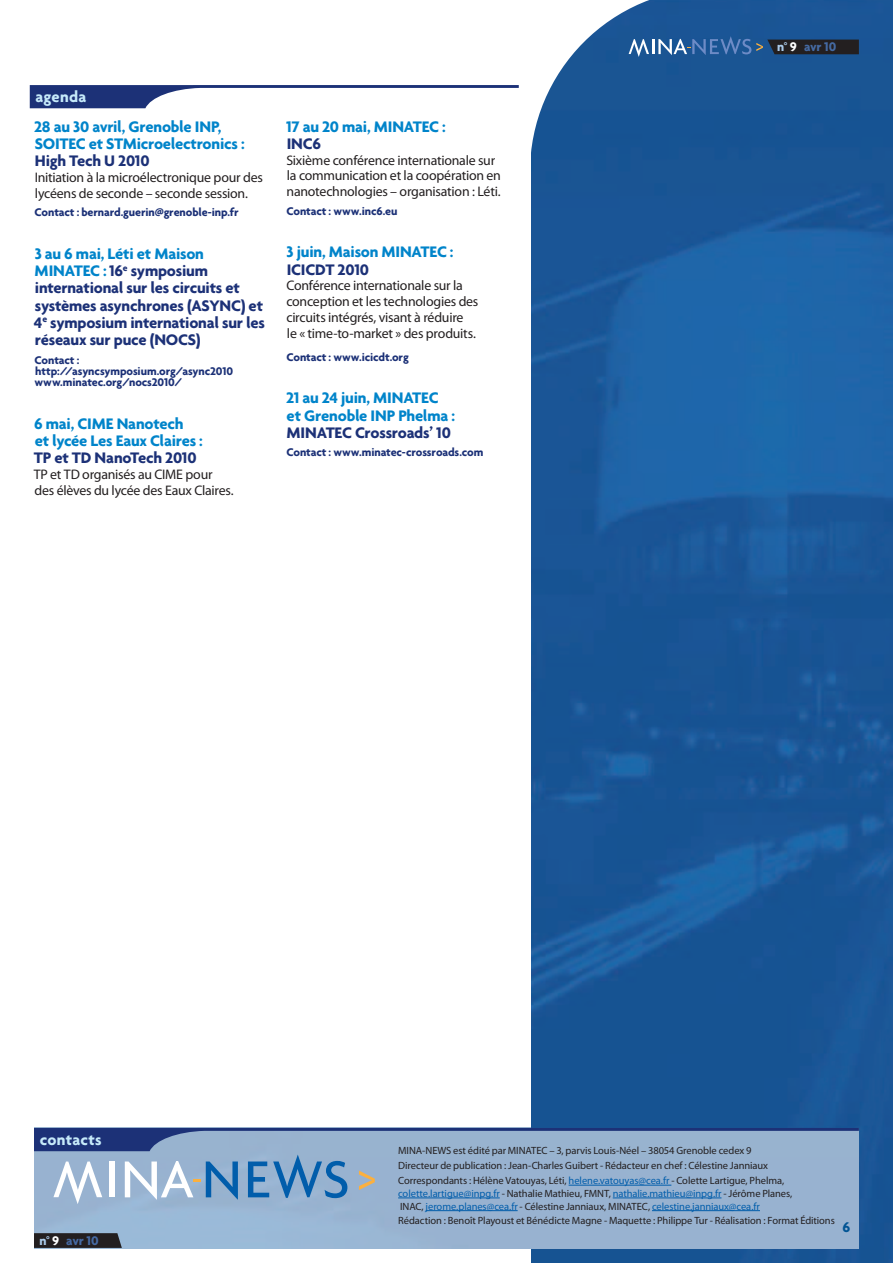
<style>
.page{position:relative;width:893px;height:1263px;background:#fff}
.page>*{position:absolute;margin:0;border:0;box-sizing:border-box;transform-origin:0 0}
.t1{font:700 16.5px/17.2px "Agenda";letter-spacing:-.015em;color:#1c3177}
.t2{font:700 16.5px/17.2px "Agenda";letter-spacing:-.015em;color:#0084ca}
.t3{font:700 16.5px "Agenda";letter-spacing:.015em;color:#c6eafa}
.t4{font:700 15px "Agenda";color:#015494}
.t5{font:13.8px/15.8px "Myriad Pro";letter-spacing:-.02em;color:#231f20}
.t6{font:700 13.5px "Agenda";letter-spacing:-.015em;color:#456aa3}
.t7{font:700 12px/11.2px "Agenda";letter-spacing:-.01em;color:#1c3177}
.t8{font:10.5px/14.9px "Myriad Pro";letter-spacing:-.005em;color:#231f20}
.t9{font:10.5px/12.8px "Myriad Pro";letter-spacing:-.01em;color:#015dab}
.s1{color:#0084ca}
.s2{color:#accceb}
.s3{color:#fff}
.s4{color:#015dab}
.s5{color:#231f20}
</style>
<div class="page">
<img style="left:531px;top:0;width:362px;height:1263px">
<div style="left:34px;top:1204px;width:824px;height:44px;background:#98b2d0"></div>
<svg style="left:34px;top:1128px;width:825px;height:76px;background:#8ea8c8"></svg>
<hr style="left:569px;top:1185px;width:102px;height:1px;background:#015dab">
<hr style="left:398px;top:1197px;width:102px;height:1px;background:#015dab">
<hr style="left:613px;top:1197px;width:108px;height:1px;background:#015dab">
<hr style="left:426px;top:1210px;width:92px;height:1px;background:#015dab">
<hr style="left:652px;top:1210px;width:108px;height:1px;background:#015dab">
<svg style="left:30px;top:85px;width:489px;height:23px"></svg>
<svg style="left:34px;top:1233px;width:88px;height:15px"></svg>
<svg style="left:531px;top:0;width:328px;height:182px;background:#30649b"></svg>
<p class="t3" style="left:36px;top:86px;width:53px">agenda</p>
<p class="t2" style="left:34px;top:117px;width:212px">28 au 30 avril, Grenoble INP,<br>SOITEC et STMicroelectronics :</p>
<p class="t1" style="left:35px;top:152px;width:116px">High Tech U 2010</p>
<p class="t5" style="left:35px;top:169px;width:230px">Initiation à la microélectronique pour des lycéens de seconde – seconde session.</p>
<p class="t7" style="left:35px;top:206px;width:206px">Contact : bernard.guerin@grenoble-inp.fr</p>
<p class="t1" style="left:34px;top:244px;width:233px"><span class="s1">3 au 6 mai, Léti et Maison<br>MINATEC :</span> 16<sup>e</sup> symposium international sur les circuits et systèmes asynchrones (ASYNC) et<br>4<sup>e</sup> symposium international sur les réseaux sur puce (NOCS)</p>
<p class="t7" style="left:35px;top:354px;width:200px">Contact : http://asyncsymposium.org/async2010 www.minatec.org/nocs2010/</p>
<p class="t2" style="left:34px;top:414px;width:170px">6 mai, CIME Nanotech<br>et lycée Les Eaux Claires :</p>
<p class="t1" style="left:34px;top:449px;width:164px">TP et TD NanoTech 2010</p>
<p class="t5" style="left:34px;top:466px;width:202px">TP et TD organisés au CIME pour des élèves du lycée des Eaux Claires.</p>
<p class="t2" style="left:286px;top:117px;width:161px">17 au 20 mai, MINATEC :</p>
<p class="t1" style="left:287px;top:134px;width:36px">INC6</p>
<p class="t5" style="left:286px;top:152px;width:216px">Sixième conférence internationale sur la communication et la coopération en nanotechnologies – organisation : Léti.</p>
<p class="t7" style="left:287px;top:205px;width:112px">Contact : www.inc6.eu</p>
<p class="t2" style="left:287px;top:243px;width:168px">3 juin, Maison MINATEC :</p>
<p class="t1" style="left:287px;top:260px;width:84px">ICICDT 2010</p>
<p class="t5" style="left:286px;top:278px;width:194px">Conférence internationale sur la conception et les technologies des circuits intégrés, visant à réduire<br>le « time-to-market » des produits.</p>
<p class="t7" style="left:287px;top:351px;width:124px">Contact : www.icicdt.org</p>
<p class="t2" style="left:286px;top:389px;width:171px">21 au 24 juin, MINATEC et Grenoble INP Phelma :</p>
<p class="t1" style="left:287px;top:423px;width:166px">MINATEC Crossroads’ 10</p>
<p class="t7" style="left:287px;top:447px;width:198px">Contact : www.minatec-crossroads.com</p>
<p class="t6" style="left:777px;top:38px;width:61px"><span class="s2">n°</span> <span class="s3">9</span> avr 10</p>
<p class="t3" style="left:40px;top:1129px;width:63px">contacts</p>
<p class="t6" style="left:39px;top:1232px;width:61px"><span class="s2">n°</span> <span class="s3">9</span> avr 10</p>
<p class="t8" style="left:398px;top:1143px;width:388px">MINA-NEWS est édité par MINATEC – 3, parvis Louis-Néel – 38054 Grenoble cedex 9<br>Directeur de publication : Jean-Charles Guibert - Rédacteur en chef : Célestine Janniaux<br>Correspondants : Hélène Vatouyas, Léti, <span class="s4">helene.vatouyas@cea.fr</span> - Colette Lartigue, Phelma,</p>
<p class="t9" style="left:398px;top:1187px;width:396px">colette.lartigue@inpg.fr <span class="s5">- Nathalie Mathieu, FMNT,</span> nathalie.mathieu@inpg.fr <span class="s5">- Jérôme Planes,<br>INAC,</span> jerome.planes@cea.fr <span class="s5">- Célestine Janniaux, MINATEC,</span> celestine.janniaux@cea.fr</p>
<p class="t8" style="left:398px;top:1213px;width:438px">Rédaction : Benoît Playoust et Bénédicte Magne - Maquette : Philippe Tur - Réalisation : Format Éditions</p>
<p class="t4" style="left:843px;top:1218px;width:9px">6</p>
</div>
